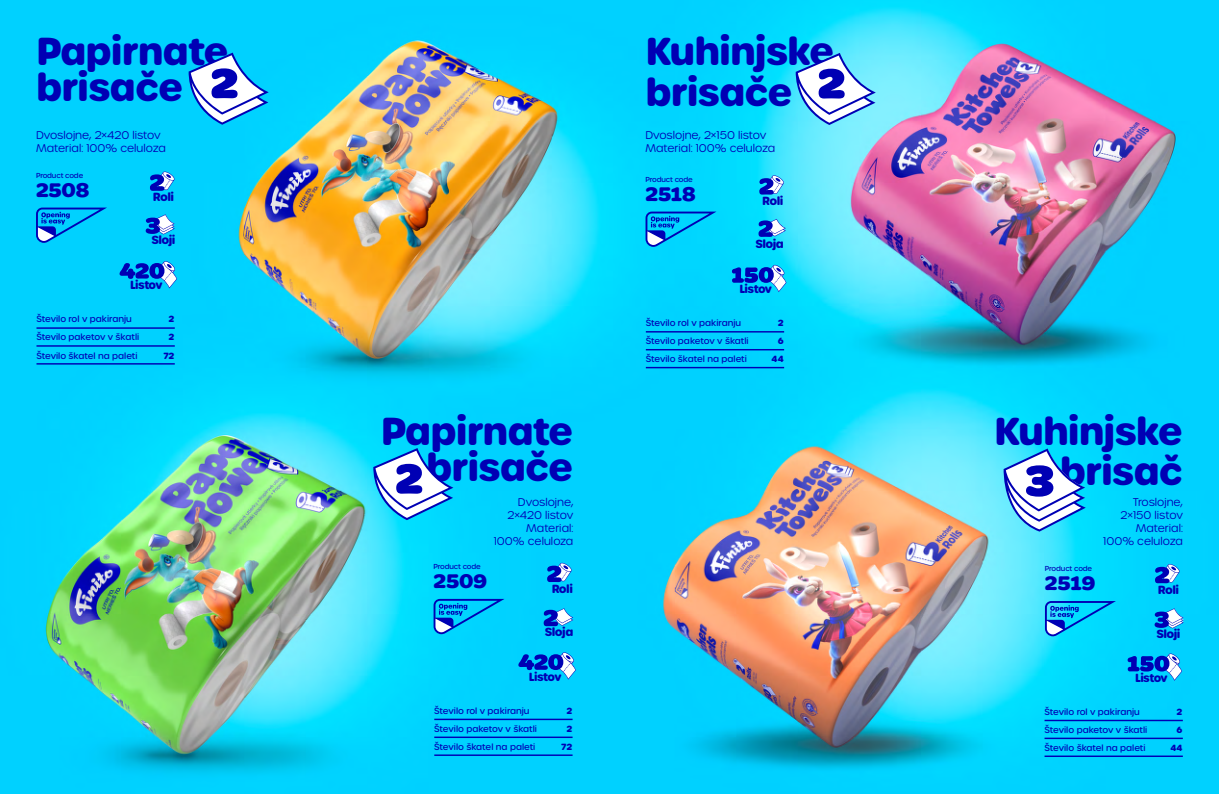
<style>
.page{position:relative;width:1219px;height:794px;background:#fff}
.page>*{position:absolute;margin:0;border:0;box-sizing:border-box;transform-origin:0 0}
.t1{font:700 37.7px/36px "Urbane Rounded";letter-spacing:-.03em;color:#0000b4}
.t2{font:700 21px "Marigny";color:#0000b4}
.t3{font:700 11.4px "Urbane Rounded";letter-spacing:-.05em;color:#0000b4}
.t4{font:300 10.9px/13px "Urbane Rounded";color:#0000b4}
.t5{font:500 8.7px/18.1px "Urbane Rounded";color:#0000b4}
.t6{font:700 8.7px/18.1px "Urbane Rounded";letter-spacing:-.005em;color:#0000b4;text-align:right}
.t7{font:500 7px "Urbane Rounded";letter-spacing:-.02em;color:#0000b4}
</style>
<div class="page">
<img style="left:0;top:0;width:1219px;height:794px">
<hr style="left:36px;top:327px;width:139px;height:2px;background:#0000b4">
<hr style="left:36px;top:345px;width:139px;height:2px;background:#0000b4">
<hr style="left:36px;top:363px;width:139px;height:1px;background:#0000b4">
<svg style="left:146px;top:214px;width:29px;height:20px"></svg>
<svg style="left:120px;top:261px;width:57px;height:27px"></svg>
<svg style="left:150px;top:171px;width:25px;height:20px"></svg>
<hr style="left:1044px;top:719px;width:139px;height:2px;background:#0000b4">
<hr style="left:1044px;top:737px;width:139px;height:2px;background:#0000b4">
<hr style="left:1044px;top:755px;width:139px;height:2px;background:#0000b4">
<svg style="left:1155px;top:564px;width:25px;height:19px"></svg>
<svg style="left:1128px;top:653px;width:54px;height:28px"></svg>
<svg style="left:1154px;top:608px;width:30px;height:20px"></svg>
<hr style="left:646px;top:331px;width:138px;height:1px;background:#0000b4">
<hr style="left:646px;top:349px;width:138px;height:1px;background:#0000b4">
<hr style="left:646px;top:367px;width:138px;height:1px;background:#0000b4">
<svg style="left:759px;top:175px;width:25px;height:20px"></svg>
<svg style="left:732px;top:265px;width:54px;height:27px"></svg>
<svg style="left:758px;top:219px;width:28px;height:18px"></svg>
<hr style="left:434px;top:718px;width:139px;height:2px;background:#0000b4">
<hr style="left:434px;top:736px;width:139px;height:2px;background:#0000b4">
<hr style="left:434px;top:754px;width:139px;height:2px;background:#0000b4">
<svg style="left:518px;top:652px;width:58px;height:27px"></svg>
<svg style="left:547px;top:562px;width:25px;height:20px"></svg>
<svg style="left:544px;top:608px;width:29px;height:18px"></svg>
<svg style="left:188px;top:53px;width:81px;height:72px"></svg>
<svg style="left:795px;top:53px;width:81px;height:72px"></svg>
<svg style="left:373px;top:448px;width:80px;height:72px"></svg>
<svg style="left:1003px;top:448px;width:83px;height:83px"></svg>
<svg style="left:36px;top:208px;width:71px;height:35px"></svg>
<svg style="left:645px;top:212px;width:71px;height:35px"></svg>
<svg style="left:1045px;top:601px;width:71px;height:35px"></svg>
<svg style="left:434px;top:599px;width:70px;height:35px"></svg>
<h1 class="t1" style="left:36px;top:33px;width:194px">Papirnate brisače</h1>
<p class="t4" style="left:36px;top:128px;width:131px">Dvoslojne, 2×420 listov<br>Material: 100% celuloza</p>
<p class="t7" style="left:36px;top:171px;width:49px">Product code</p>
<h2 class="t2" style="left:36px;top:177px;width:55px">2508</h2>
<h3 class="t3" style="left:153px;top:189px;width:23px">Roli</h3>
<h3 class="t3" style="left:151px;top:232px;width:26px">Sloji</h3>
<h3 class="t3" style="left:130px;top:277px;width:34px">Listov</h3>
<p class="t5" style="left:36px;top:310px;width:104px">Število rol v pakiranju<br>Število paketov v škatli<br>Število škatel na paleti</p>
<p class="t6" style="left:163px;top:310px;width:13px">2<br>2<br>72</p>
<h1 class="t1" style="left:645px;top:31px;width:190px;line-height:41px">Kuhinjske brisače</h1>
<p class="t4" style="left:645px;top:128px;width:131px">Dvoslojne, 2×150 listov<br>Material: 100% celuloza</p>
<p class="t7" style="left:645px;top:175px;width:49px">Product code</p>
<h2 class="t2" style="left:645px;top:181px;width:52px">2518</h2>
<h3 class="t3" style="left:762px;top:193px;width:23px">Roli</h3>
<h3 class="t3" style="left:755px;top:236px;width:30px">Sloja</h3>
<h3 class="t3" style="left:739px;top:281px;width:34px">Listov</h3>
<p class="t5" style="left:646px;top:314px;width:104px">Število rol v pakiranju<br>Število paketov v škatli<br>Število škatel na paleti</p>
<p class="t6" style="left:772px;top:314px;width:14px">2<br>6<br>44</p>
<h1 class="t1" style="left:381px;top:414px;width:194px;text-align:right">Papirnate brisače</h1>
<h1 class="t1" style="left:994px;top:412px;width:190px;line-height:40px;text-align:right">Kuhinjske brisač</h1>
<p class="t4" style="left:494px;top:496px;width:81px;text-align:right">Dvoslojne,<br>2×420 listov<br>Material:<br>100% celuloza</p>
<p class="t4" style="left:1103px;top:496px;width:81px;text-align:right">Troslojne,<br>2×150 listov<br>Material:<br>100% celuloza</p>
<p class="t7" style="left:434px;top:562px;width:49px">Product code</p>
<h2 class="t2" style="left:434px;top:568px;width:55px">2509</h2>
<h3 class="t3" style="left:552px;top:580px;width:23px">Roli</h3>
<p class="t7" style="left:1045px;top:564px;width:49px">Product code</p>
<h2 class="t2" style="left:1045px;top:571px;width:52px">2519</h2>
<h3 class="t3" style="left:1158px;top:582px;width:23px">Roli</h3>
<h3 class="t3" style="left:545px;top:623px;width:30px">Sloja</h3>
<h3 class="t3" style="left:529px;top:668px;width:34px">Listov</h3>
<h3 class="t3" style="left:1156px;top:626px;width:26px">Sloji</h3>
<h3 class="t3" style="left:1135px;top:670px;width:34px">Listov</h3>
<p class="t5" style="left:434px;top:701px;width:104px">Število rol v pakiranju<br>Število paketov v škatli<br>Število škatel na paleti</p>
<p class="t6" style="left:561px;top:701px;width:13px">2<br>2<br>72</p>
<p class="t5" style="left:1044px;top:702px;width:104px">Število rol v pakiranju<br>Število paketov v škatli<br>Število škatel na paleti</p>
<p class="t6" style="left:1170px;top:702px;width:14px">2<br>6<br>44</p>
</div>
